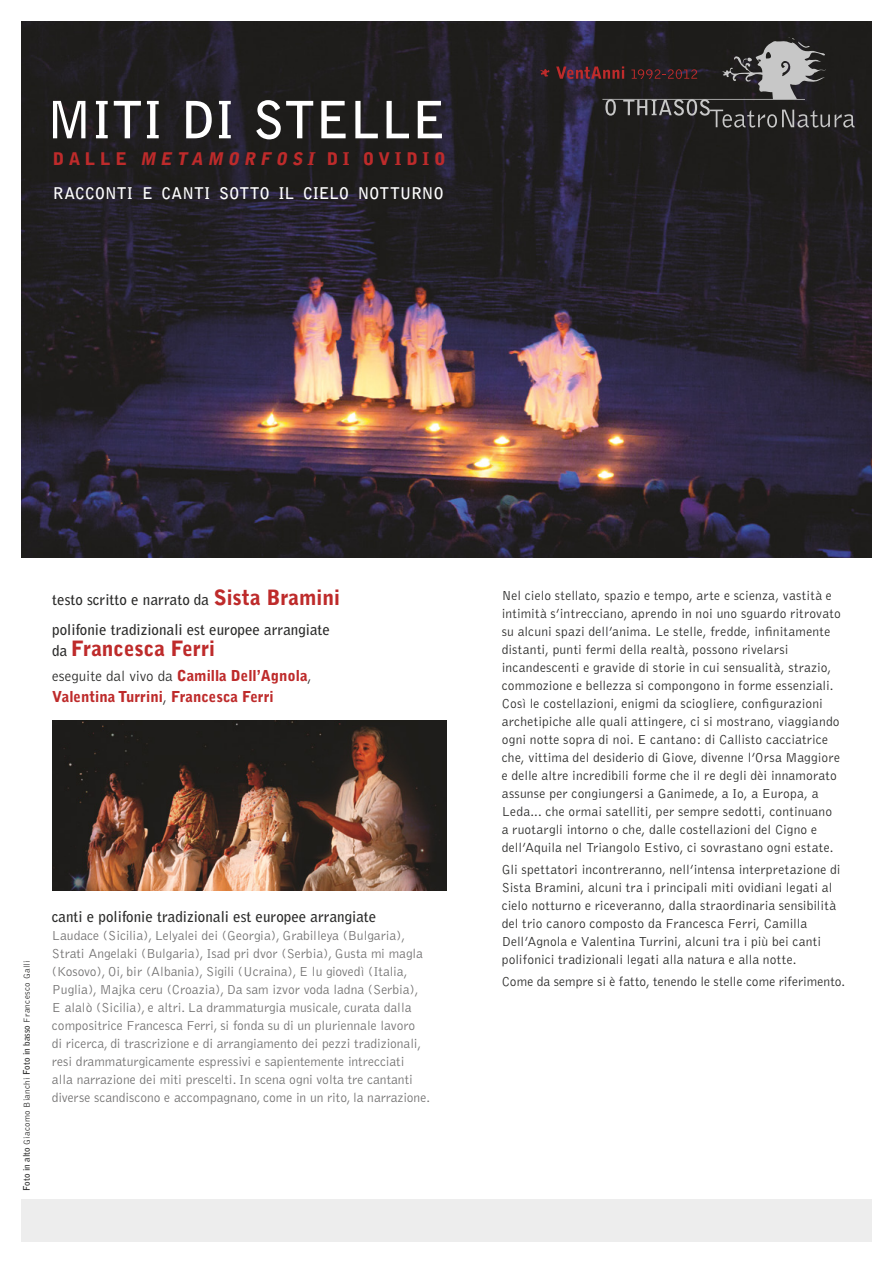
<style>
.page{position:relative;width:893px;height:1263px;background:#fff}
.page>*{position:absolute;margin:0;border:0;box-sizing:border-box;transform-origin:0 0}
.t1{font:700 51px "Bell Gothic";color:#fff}
.t2{font:900 21px "Bell Gothic";color:#be2b2b}
.t3{font:900 17.4px "Bell Gothic";letter-spacing:.27em;color:#be2b2b}
.t4{font:700 16.05px "Bell Gothic";letter-spacing:.01em;color:#fff}
.t5{font:700 15px/29.5px "Bell Gothic";color:#2b2b2a}
.t6{font:900 15px/21px "Bell Gothic";color:#be2b2b}
.t7{font:300 13.5px/18px "Bell Gothic";letter-spacing:.01em;color:#2b2b2a}
.t8{font:300 13.5px/18px "Bell Gothic";color:#737272}
.t9{font:300 9px "Bell Gothic";letter-spacing:.035em;color:#2b2b2a}
.s1{font-style:italic}
.s2{font-weight:900;font-size:21px;color:#be2b2b}
.s3{font-weight:700;font-size:15px;color:#2b2b2a}
.s4{font-weight:300;color:#2b2b2a}
.s5{font-weight:700}
</style>
<div class="page">
<img style="left:21px;top:21px;width:851px;height:536px">
<img style="left:52px;top:721px;width:394px;height:170px">
<div style="left:21px;top:1199px;width:851px;height:43px;background:#ededed"></div>
<svg style="left:540px;top:68px;width:10px;height:9px"></svg>
<svg style="left:556px;top:37px;width:298px;height:91px;background:#3a3638"></svg>
<h1 class="t1" style="left:47px;top:89px;width:401px">miti di stelle</h1>
<p class="t3" style="left:53px;top:149px;width:140px">da lle <span class="s1">METAM</span></p>
<p class="t3" style="left:228px;top:149px;width:220px"><span class="s1">ORFOS I</span> d i Ov id io</p>
<p class="t4" style="left:53px;top:183px;width:392px">Racconti e canti sotto il cielo notturno</p>
<p class="t5" style="left:52px;top:585px;width:289px">testo scritto e narrato da <span class="s2">Sista Bramini </span>polifonie tradizionali est europee arrangiate</p>
<h2 class="t2" style="left:52px;top:636px;width:164px"><span class="s3">da</span> Francesca Ferri</h2>
<p class="t6" style="left:52px;top:665px;width:261px"><span class="s4">eseguite dal vivo da</span> Camilla Dell’Agnola<span class="s4">,<br></span>Valentina Turrini<span class="s4">,</span> Francesca Ferri</p>
<p class="t9" style="left:22px;top:1191px;width:231px;rotate:-90deg"><span class="s5">Foto in alto</span> Giacomo Bianchi <span class="s5">Foto in basso</span> Francesco Galli</p>
<p class="t5" style="left:52px;top:902px;width:326px">canti e polifonie tradizionali est europee arrangiate</p>
<p class="t8" style="left:52px;top:927px;width:380px">Laudace (Sicilia), Lelyalei dei (Georgia), Grabilleya (Bulgaria), Strati Angelaki (Bulgaria), Isad pri dvor (Serbia), Gusta mi magla (Kosovo), Oi, bir (Albania), Sigili (Ucraina), E lu giovedì (Italia, Puglia), Majka ceru (Croazia), Da sam izvor voda ladna (Serbia), E alalò (Sicilia), e altri. La drammaturgia musicale, curata dalla compositrice Francesca Ferri, si fonda su di un pluriennale lavoro<br>di ricerca, di trascrizione e di arrangiamento dei pezzi tradizionali, resi drammaturgicamente espressivi e sapientemente intrecciati<br>alla narrazione dei miti prescelti. In scena ogni volta tre cantanti diverse scandiscono e accompagnano, come in un rito, la narrazione.</p>
<p class="t7" style="left:502px;top:587px;width:341px">Nel cielo stellato, spazio e tempo, arte e scienza, vastità e intimità s’intrecciano, aprendo in noi uno sguardo ritrovato su alcuni spazi dell’anima. Le stelle, fredde, infinitamente distanti, punti fermi della realtà, possono rivelarsi incandescenti e gravide di storie in cui sensualità, strazio, commozione e bellezza si compongono in forme essenziali.<br>Così le costellazioni, enigmi da sciogliere, configurazioni archetipiche alle quali attingere, ci si mostrano, viaggiando ogni notte sopra di noi. E cantano: di Callisto cacciatrice che, vittima del desiderio di Giove, divenne l’Orsa Maggiore e delle altre incredibili forme che il re degli dèi innamorato assunse per congiungersi a Ganimede, a Io, a Europa, a Leda... che ormai satelliti, per sempre sedotti, continuano a ruotargli intorno o che, dalle costellazioni del Cigno e dell’Aquila nel Triangolo Estivo, ci sovrastano ogni estate.</p>
<p class="t7" style="left:502px;top:861px;width:340px">Gli spettatori incontreranno, nell’intensa interpretazione di Sista Bramini, alcuni tra i principali miti ovidiani legati al cielo notturno e riceveranno, dalla straordinaria sensibilità del trio canoro composto da Francesca Ferri, Camilla Dell’Agnola e Valentina Turrini, alcuni tra i più bei canti polifonici tradizionali legati alla natura e alla notte.</p>
<p class="t7" style="left:502px;top:973px;width:345px">Come da sempre si è fatto, tenendo le stelle come riferimento.</p>
</div>
